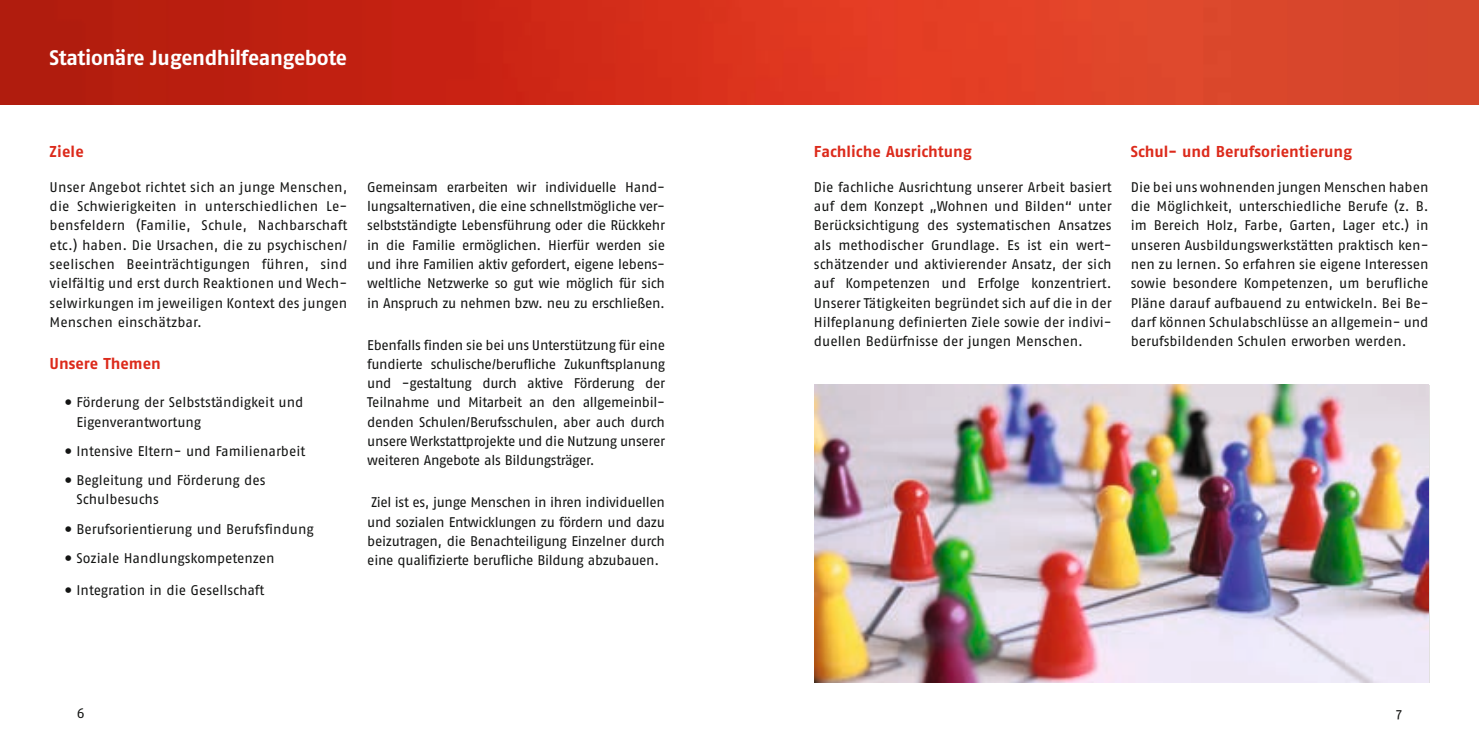
<style>
.page{position:relative;width:1479px;height:745px;background:#fff}
.page>*{position:absolute;margin:0;border:0;box-sizing:border-box;transform-origin:0 0}
.t1{font:700 21px "Fago No";letter-spacing:-.02em;color:#fff}
.t2{font:700 15.75px "Fago No";color:#dc2a1b}
.t3{font:14px/19.2px "Fago No";letter-spacing:-.005em;color:#131413;text-align:justify}
.s1{font-family:"Brown"}
</style>
<div class="page">
<img style="left:0;top:0;width:1478px;height:104px">
<img style="left:814px;top:384px;width:614px;height:298px">
<h1 class="t1" style="left:50px;top:45px;width:299px">Stationäre Jugendhilfeangebote</h1>
<p class="t2" style="left:50px;top:142px;width:36px">Ziele</p>
<p class="t3" style="left:50px;top:177px;width:299px">Unser Angebot richtet sich an junge Menschen, die Schwierigkeiten in unterschiedlichen Le&shy;bensfeldern (Familie, Schule, Nachbarschaft etc.) haben. Die Ursachen, die zu psychischen/ seelischen Beeinträchtigungen führen, sind vielfältig und erst durch Reaktionen und Wech&shy;selwirkungen im jeweiligen Kontext des jungen Menschen einschätzbar.</p>
<p class="t2" style="left:50px;top:354px;width:113px">Unsere Themen</p>
<p class="t3" style="left:76px;top:392px;width:228px;text-indent:-12px"><span class="s1">•</span> Förderung der Selbstständigkeit und<br>Eigenverantwortung</p>
<p class="t3" style="left:64px;top:441px;width:242px"><span class="s1">•</span> Intensive Eltern- und Familienarbeit</p>
<p class="t3" style="left:76px;top:470px;width:191px;text-indent:-12px"><span class="s1">•</span> Begleitung und Förderung des<br>Schulbesuchs</p>
<p class="t3" style="left:64px;top:518px;width:251px"><span class="s1">•</span> Berufsorientierung und Berufsfindung</p>
<p class="t3" style="left:64px;top:547px;width:212px"><span class="s1">•</span> Soziale Handlungskompetenzen</p>
<p class="t3" style="left:64px;top:580px;width:201px"><span class="s1">•</span> Integration in die Gesellschaft</p>
<p class="t3" style="left:367px;top:177px;width:299px">Gemeinsam erarbeiten wir individuelle Hand&shy;lungsalternativen, die eine schnellstmögliche ver&shy;selbstständigte Lebensführung oder die Rückkehr in die Familie ermöglichen. Hierfür werden sie und ihre Familien aktiv gefordert, eigene lebens&shy;weltliche Netzwerke so gut wie möglich für sich in Anspruch zu nehmen bzw. neu zu erschließen.</p>
<p class="t3" style="left:367px;top:335px;width:299px">Ebenfalls finden sie bei uns Unterstützung für eine fundierte schulische/berufliche Zukunftsplanung und -gestaltung durch aktive Förderung der Teilnahme und Mitarbeit an den allgemeinbil&shy;denden Schulen/Berufsschulen, aber auch durch unsere Werkstattprojekte und die Nutzung unserer weiteren Angebote als Bildungsträger.</p>
<p class="t3" style="left:367px;top:492px;width:299px">Ziel ist es, junge Menschen in ihren individuellen und sozialen Entwicklungen zu fördern und dazu beizutragen, die Benachteiligung Einzelner durch eine qualifizierte berufliche Bildung abzubauen.</p>
<p class="t2" style="left:814px;top:142px;width:159px">Fachliche Ausrichtung</p>
<p class="t3" style="left:814px;top:177px;width:299px">Die fachliche Ausrichtung unserer Arbeit basiert auf dem Konzept „Wohnen und Bilden“ unter Berücksichtigung des systematischen Ansatzes als methodischer Grundlage. Es ist ein wert&shy;schätzender und aktivierender Ansatz, der sich auf Kompetenzen und Erfolge konzentriert.<br>Unserer Tätigkeiten begründet sich auf die in der Hilfeplanung definierten Ziele sowie der indivi&shy;duellen Bedürfnisse der jungen Menschen.</p>
<p class="t2" style="left:1130px;top:142px;width:223px">Schul- und Berufsorientierung</p>
<p class="t3" style="left:1130px;top:177px;width:299px">Die bei uns wohnenden jungen Menschen haben die Möglichkeit, unterschiedliche Berufe (z. B. im Bereich Holz, Farbe, Garten, Lager etc.) in unseren Ausbildungswerkstätten praktisch ken&shy;nen zu lernen. So erfahren sie eigene Interessen sowie besondere Kompetenzen, um berufliche Pläne darauf aufbauend zu entwickeln. Bei Be&shy;darf können Schulabschlüsse an allgemein- und berufsbildenden Schulen erworben werden.</p>
<p class="t3" style="left:77px;top:702px;width:9px">6</p>
<p class="t3" style="left:1396px;top:702px;width:7px">7</p>
</div>
